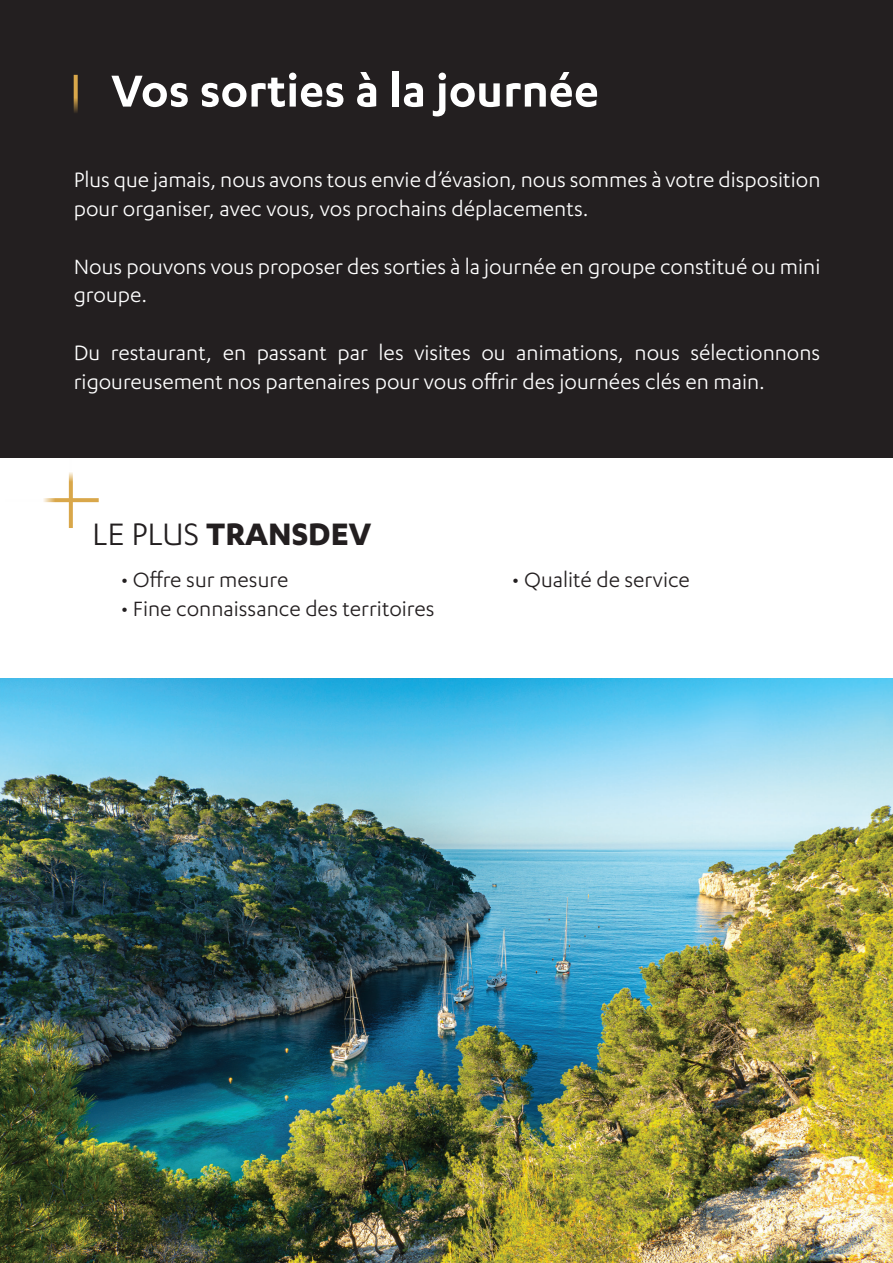
<style>
.page{position:relative;width:893px;height:1263px;background:#fff}
.page>*{position:absolute;margin:0;border:0;box-sizing:border-box;transform-origin:0 0}
.t1{font:600 52.05px "Karbon";color:#fff}
.t2{font:700 36px "Karbon";color:#231f20}
.t3{font:24px/28.8px "Karbon";color:#fff}
.t4{font:24px "Karbon";color:#231f20}
.s1{font-weight:400}
</style>
<div class="page">
<div style="left:0;top:0;width:893px;height:457px;background:#231f20"></div>
<svg style="left:69px;top:457px;width:4px;height:71px"></svg>
<svg style="left:43px;top:498px;width:56px;height:4px"></svg>
<svg style="left:74px;top:75px;width:4px;height:38px"></svg>
<img style="left:0;top:678px;width:893px;height:585px">
<p class="t1" style="left:111px;top:61px;width:489px">Vos sorties à la journée</p>
<p class="t3" style="left:74px;top:165px;width:748px">Plus que jamais, nous avons tous envie d’évasion, nous sommes à votre disposition pour organiser, avec vous, vos prochains déplacements.</p>
<p class="t3" style="left:74px;top:251px;width:748px">Nous pouvons vous proposer des sorties à la journée en groupe constitué ou mini groupe.</p>
<p class="t3" style="left:74px;top:338px;width:748px">Du restaurant, en passant par les visites ou animations, nous sélectionnons rigoureusement nos partenaires pour vous offrir des journées clés en main.</p>
<p class="t2" style="left:92px;top:514px;width:281px"><span class="s1">LE PLUS</span> TRANSDEV</p>
<p class="t4" style="left:121px;top:567px;width:169px">• Offre sur mesure</p>
<p class="t4" style="left:121px;top:596px;width:316px">• Fine connaissance des territoires</p>
<p class="t4" style="left:512px;top:567px;width:180px">• Qualité de service</p>
</div>
